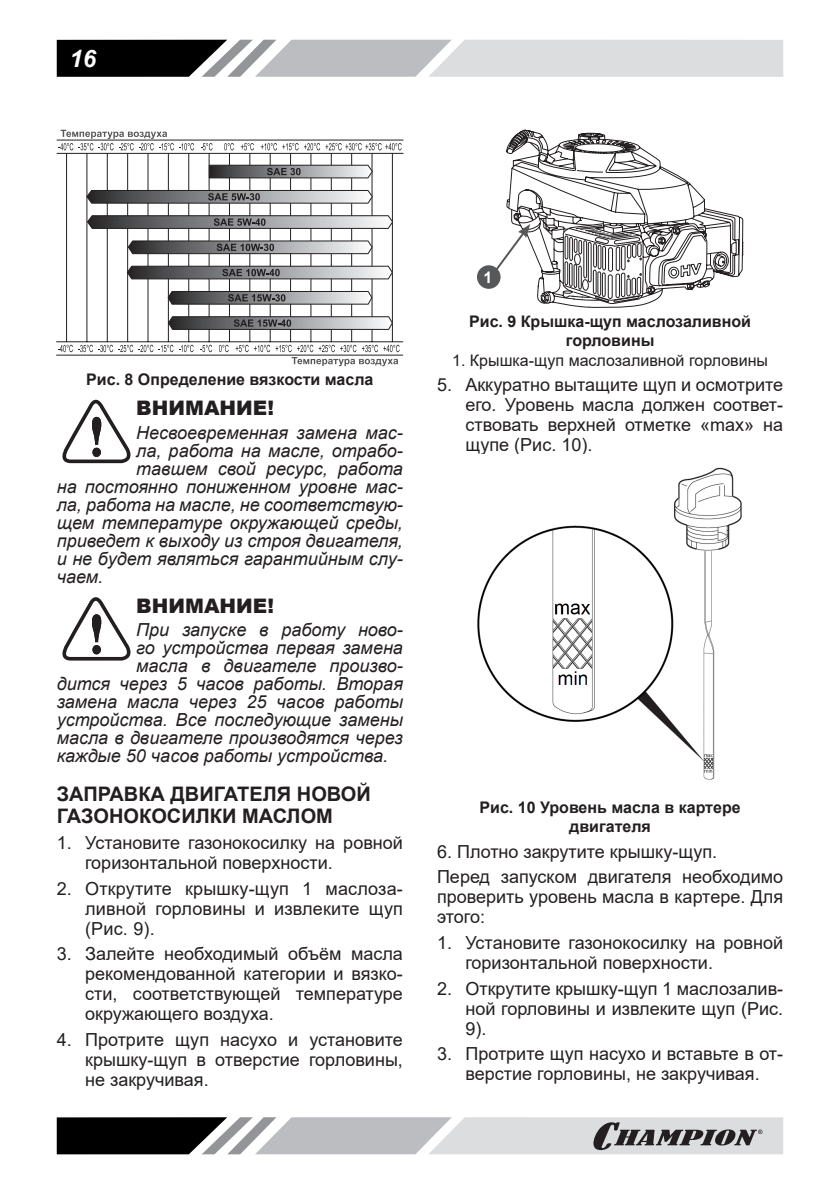
<style>
.page{position:relative;width:840px;height:1191px;background:#fff}
.page>*{position:absolute;margin:0;border:0;box-sizing:border-box;transform-origin:0 0}
.t1{font:italic 700 24px "Arial";color:#fff}
.Заголовок2{font:700 20px/22px "Arial";color:#231f20}
.ВНИМАНИЕ{font:900 20px "Arial";color:#231f20}
.Текст_список{font:18px/20px "Arial";color:#231f20;text-align:justify}
.ВНИМАНИЕ_ТЕКСТ{font:italic 18px "Arial";color:#231f20}
.Текст_основной{font:18px/20px "Arial";color:#231f20;text-align:justify}
.РИСУНОК{font:700 16px/19.2px "Arial";color:#231f20;text-align:center}
.РИСУНОК_список_по_центру{font:16px "Arial";color:#231f20}
.Заголовок_1{font:700 16px "Arial";color:#fff}
</style>
<div class="page">
<svg style="left:57px;top:40px;width:725px;height:37px;background:#a7a8a9"></svg>
<svg style="left:57px;top:1117px;width:725px;height:37px;background:#9c9c9e"></svg>
<svg style="left:201px;top:143px;width:11px;height:7px"></svg>
<svg style="left:224px;top:143px;width:10px;height:7px"></svg>
<svg style="left:241px;top:143px;width:13px;height:7px"></svg>
<svg style="left:261px;top:143px;width:37px;height:7px"></svg>
<svg style="left:304px;top:143px;width:97px;height:7px"></svg>
<hr style="left:57px;top:140px;width:346px;height:1px;background:#231f20">
<hr style="left:57px;top:153px;width:346px;height:1px;background:#231f20">
<svg style="left:58px;top:345px;width:115px;height:7px"></svg>
<svg style="left:179px;top:345px;width:14px;height:7px"></svg>
<svg style="left:200px;top:345px;width:12px;height:7px"></svg>
<svg style="left:219px;top:345px;width:9px;height:7px"></svg>
<svg style="left:235px;top:345px;width:13px;height:7px"></svg>
<hr style="left:56px;top:341px;width:346px;height:1px;background:#231f20">
<hr style="left:56px;top:354px;width:346px;height:1px;background:#231f20">
<hr style="left:66px;top:154px;width:1px;height:188px;background:#231f20">
<hr style="left:86px;top:154px;width:1px;height:188px;background:#231f20">
<hr style="left:107px;top:154px;width:1px;height:188px;background:#231f20">
<hr style="left:127px;top:154px;width:1px;height:188px;background:#231f20">
<hr style="left:147px;top:154px;width:1px;height:188px;background:#231f20">
<hr style="left:168px;top:154px;width:1px;height:188px;background:#231f20">
<hr style="left:188px;top:154px;width:1px;height:188px;background:#231f20">
<hr style="left:208px;top:154px;width:1px;height:188px;background:#231f20">
<hr style="left:229px;top:154px;width:1px;height:188px;background:#231f20">
<hr style="left:249px;top:154px;width:1px;height:188px;background:#231f20">
<hr style="left:269px;top:154px;width:1px;height:188px;background:#231f20">
<hr style="left:290px;top:154px;width:1px;height:188px;background:#231f20">
<hr style="left:310px;top:154px;width:1px;height:188px;background:#231f20">
<hr style="left:330px;top:154px;width:1px;height:188px;background:#231f20">
<hr style="left:351px;top:154px;width:1px;height:188px;background:#231f20">
<hr style="left:371px;top:154px;width:1px;height:188px;background:#231f20">
<hr style="left:391px;top:154px;width:1px;height:188px;background:#231f20">
<svg style="left:58px;top:130px;width:136px;height:20px"></svg>
<svg style="left:254px;top:345px;width:145px;height:21px"></svg>
<svg style="left:167px;top:316px;width:226px;height:15px;background:#878788"></svg>
<svg style="left:167px;top:290px;width:206px;height:15px;background:#878688"></svg>
<svg style="left:127px;top:265px;width:266px;height:15px;background:#88888a"></svg>
<svg style="left:127px;top:240px;width:246px;height:15px;background:#888789"></svg>
<svg style="left:86px;top:215px;width:307px;height:15px;background:#88888a"></svg>
<svg style="left:86px;top:189px;width:287px;height:15px;background:#88888a"></svg>
<svg style="left:208px;top:164px;width:165px;height:15px;background:#878789"></svg>
<svg style="left:62px;top:400px;width:69px;height:63px"></svg>
<svg style="left:62px;top:597px;width:69px;height:63px"></svg>
<svg style="left:510px;top:129px;width:233px;height:149px"></svg>
<svg style="left:491px;top:141px;width:223px;height:167px"></svg>
<div style="left:476px;top:265px;width:24px;height:24px;background:#57585a;border-radius:50%"></div>
<img style="left:477px;top:467px;width:265px;height:313px">
<h1 class="t1" style="left:70px;top:42px;width:28px">16</h1>
<p class="РИСУНОК" style="left:86px;top:370px;width:288px">Рис. 8 Определение вязкости масла</p>
<p class="ВНИМАНИЕ" style="left:136px;top:393px;width:139px">ВНИМАНИЕ!</p>
<p class="ВНИМАНИЕ_ТЕКСТ" style="left:136px;top:421px;width:268px">Несвоевременная замена мас-</p>
<p class="ВНИМАНИЕ_ТЕКСТ" style="left:136px;top:439px;width:268px">ла, работа на масле, отрабо-</p>
<p class="ВНИМАНИЕ_ТЕКСТ" style="left:136px;top:457px;width:268px">тавшем свой ресурс, работа</p>
<p class="ВНИМАНИЕ_ТЕКСТ" style="left:57px;top:475px;width:347px">на постоянно пониженном уровне мас-</p>
<p class="ВНИМАНИЕ_ТЕКСТ" style="left:57px;top:493px;width:347px">ла, работа на масле, не соответствую-</p>
<p class="ВНИМАНИЕ_ТЕКСТ" style="left:57px;top:511px;width:347px">щем температуре окружающей среды,</p>
<p class="ВНИМАНИЕ_ТЕКСТ" style="left:57px;top:529px;width:347px">приведет к выходу из строя двигателя,</p>
<p class="ВНИМАНИЕ_ТЕКСТ" style="left:57px;top:547px;width:347px">и не будет являться гарантийным слу-</p>
<p class="ВНИМАНИЕ_ТЕКСТ" style="left:57px;top:565px;width:48px">чаем.</p>
<p class="ВНИМАНИЕ" style="left:136px;top:591px;width:139px">ВНИМАНИЕ!</p>
<p class="ВНИМАНИЕ_ТЕКСТ" style="left:136px;top:618px;width:268px">При запуске в работу ново-</p>
<p class="ВНИМАНИЕ_ТЕКСТ" style="left:136px;top:636px;width:268px">го устройства первая замена</p>
<p class="ВНИМАНИЕ_ТЕКСТ" style="left:136px;top:654px;width:268px">масла в двигателе произво-</p>
<p class="ВНИМАНИЕ_ТЕКСТ" style="left:57px;top:672px;width:347px">дится через 5 часов работы. Вторая</p>
<p class="ВНИМАНИЕ_ТЕКСТ" style="left:57px;top:690px;width:347px">замена масла через 25 часов работы</p>
<p class="ВНИМАНИЕ_ТЕКСТ" style="left:57px;top:708px;width:347px">устройства. Все последующие замены</p>
<p class="ВНИМАНИЕ_ТЕКСТ" style="left:57px;top:726px;width:347px">масла в двигателе производятся через</p>
<p class="ВНИМАНИЕ_ТЕКСТ" style="left:57px;top:744px;width:333px">каждые 50 часов работы устройства.</p>
<p class="Заголовок2" style="left:57px;top:783px;width:315px">ЗАПРАВКА ДВИГАТЕЛЯ НОВОЙ<br>ГАЗОНОКОСИЛКИ МАСЛОМ</p>
<p class="Текст_список" style="left:85px;top:832px;width:319px;text-indent:-28px">1. Установите газонокосилку на ровной горизонтальной поверхности.</p>
<p class="Текст_список" style="left:85px;top:878px;width:319px;text-indent:-28px">2. Открутите крышку-щуп 1 маслоза&shy;ливной горловины и извлеките щуп (Рис. 9).</p>
<p class="Текст_список" style="left:85px;top:944px;width:319px;text-indent:-28px">3. Залейте необходимый объём масла рекомендованной категории и вязко&shy;сти, соответствующей температуре окружающего воздуха.</p>
<p class="Текст_список" style="left:85px;top:1029px;width:319px;text-indent:-28px">4. Протрите щуп насухо и установите крышку-щуп в отверстие горловины, не закручивая.</p>
<p class="Заголовок_1" style="left:483px;top:266px;width:10px">1</p>
<p class="РИСУНОК" style="left:469px;top:312px;width:283px">Рис. 9 Крышка-щуп маслозаливной горловины</p>
<p class="РИСУНОК_список_по_центру" style="left:452px;top:349px;width:317px">1. Крышка-щуп маслозаливной горловины</p>
<p class="Текст_список" style="left:465px;top:375px;width:319px;text-indent:-28px">5. Аккуратно вытащите щуп и осмотрите его. Уровень масла должен соответ&shy;ствовать верхней отметке «max» на щупе (Рис. 10).</p>
<p class="РИСУНОК" style="left:479px;top:797px;width:262px">Рис. 10 Уровень масла в картере двигателя</p>
<p class="Текст_список" style="left:437px;top:841px;width:281px">6. Плотно закрутите крышку-щуп.</p>
<p class="Текст_основной" style="left:437px;top:866px;width:347px">Перед запуском двигателя необходимо проверить уровень масла в картере. Для этого:</p>
<p class="Текст_список" style="left:465px;top:932px;width:319px;text-indent:-28px">1. Установите газонокосилку на ровной горизонтальной поверхности.</p>
<p class="Текст_список" style="left:465px;top:978px;width:319px;text-indent:-28px">2. Открутите крышку-щуп 1 маслозалив&shy;ной горловины и извлеките щуп (Рис.<br>9).</p>
<p class="Текст_список" style="left:437px;top:1043px;width:347px;text-align:center">3. Протрите щуп насухо и вставьте в от&shy;верстие горловины, не закручивая.</p>
</div>
